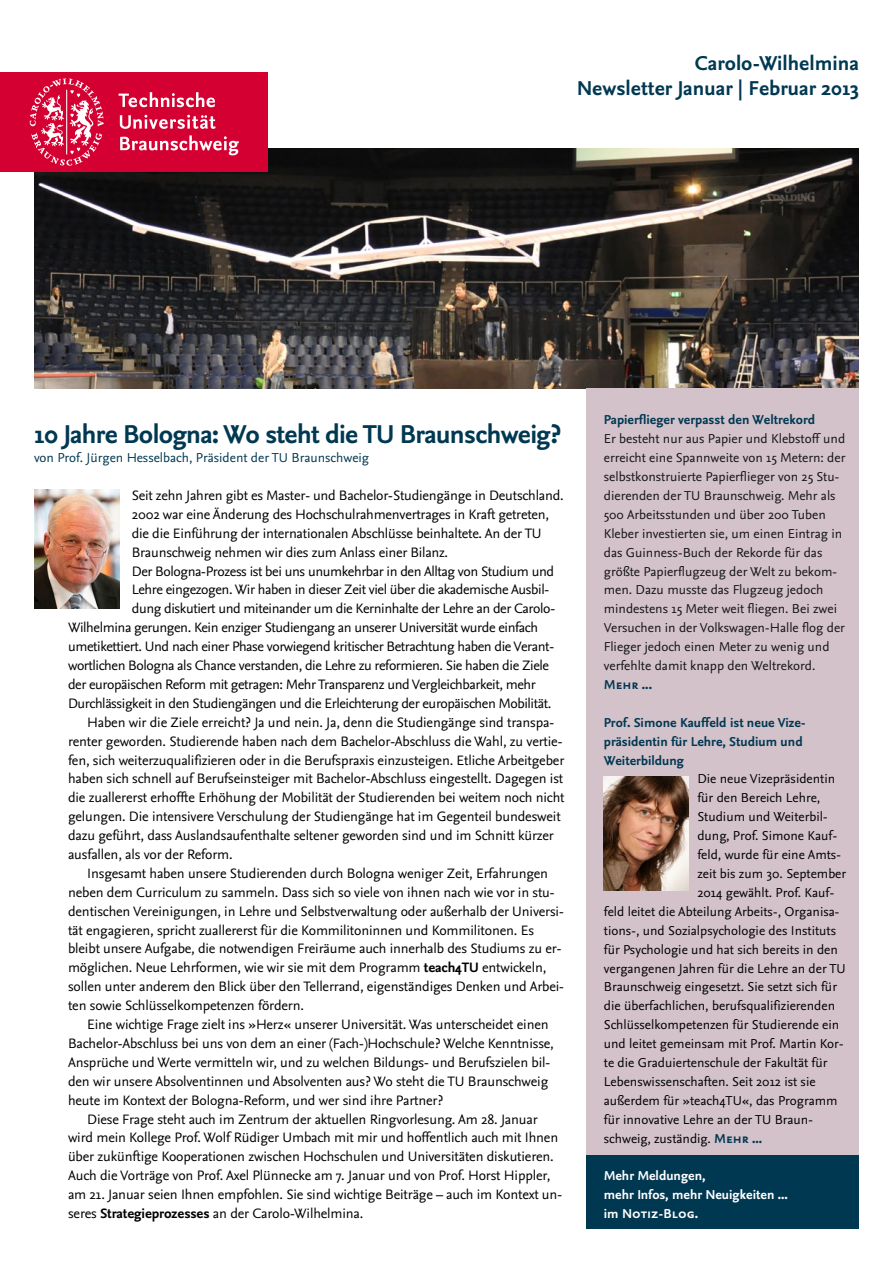
<style>
.page{position:relative;width:893px;height:1263px;background:#fff}
.page>*{position:absolute;margin:0;border:0;box-sizing:border-box;transform-origin:0 0}
.t1{font:700 27px "Nexus Sans Pro";letter-spacing:-.025em;color:#003852}
.t2{font:700 21px/25.2px "Nexus Sans Pro";color:#003852;text-align:right}
.t3{font:14.25px "Nexus Sans Pro";letter-spacing:-.01em;color:#000}
.t4{font:14.25px "Nexus Sans Pro";letter-spacing:-.03em;color:#000}
.t5{font:13.5px "Nexus Sans Pro";color:#000}
.t6{font:13.5px/18.9px "Nexus Sans Pro";color:#141415}
.t7{font:700 13.5px/18.9px "Nexus Sans Pro";color:#003852}
.t8{font:700 13.5px/18.9px "Nexus Sans Pro";color:#fff}
.t9{font:13.5px "Nexus Sans Pro";color:#003852}
.s1{font-weight:700}
.s2{font-weight:700;color:#003852}
</style>
<div class="page">
<img style="left:34px;top:149px;width:825px;height:240px">
<div style="left:587px;top:389px;width:272px;height:770px;background:#d3c2ca"></div>
<div style="left:0;top:72px;width:268px;height:100px;background:#d40032"></div>
<svg style="left:30px;top:78px;width:74px;height:88px"></svg>
<svg style="left:119px;top:92px;width:96px;height:15px"></svg>
<svg style="left:120px;top:115px;width:95px;height:14px"></svg>
<svg style="left:120px;top:135px;width:119px;height:20px"></svg>
<div style="left:587px;top:1156px;width:272px;height:73px;background:#003852"></div>
<img style="left:604px;top:776px;width:85px;height:115px">
<img style="left:34px;top:489px;width:85px;height:119px">
<h2 class="t2" style="left:577px;top:49px;width:283px">Carolo-Wilhelmina<br>Newsletter Januar | Februar 2013</h2>
<h1 class="t1" style="left:34px;top:414px;width:528px">10 Jahre Bologna: Wo steht die TU Braunschweig?</h1>
<p class="t9" style="left:34px;top:448px;width:337px">von Prof. Jürgen Hesselbach, Präsident der TU Braunschweig</p>
<p class="t3" style="left:132px;top:485px;width:433px">Seit zehn Jahren gibt es Master- und Bachelor-Studiengänge in Deutschland.</p>
<p class="t3" style="left:132px;top:503px;width:419px">2002 war eine Änderung des Hochschulrahmenvertrages in Kraft getreten,</p>
<p class="t3" style="left:132px;top:522px;width:411px">die die Einführung der internationalen Abschlüsse beinhaltete. An der TU</p>
<p class="t3" style="left:132px;top:541px;width:318px">Braunschweig nehmen wir dies zum Anlass einer Bilanz.</p>
<p class="t4" style="left:132px;top:560px;width:424px">Der Bologna-Prozess ist bei uns unumkehrbar in den Alltag von Studium und</p>
<p class="t4" style="left:132px;top:579px;width:419px">Lehre eingezogen. Wir haben in dieser Zeit viel über die akademische Ausbil-</p>
<p class="t4" style="left:132px;top:598px;width:425px">dung diskutiert und miteinander um die Kerninhalte der Lehre an der Carolo-</p>
<p class="t4" style="left:68px;top:617px;width:471px">Wilhelmina gerungen. Kein enziger Studiengang an unserer Universität wurde einfach</p>
<p class="t4" style="left:68px;top:636px;width:488px">umetikettiert. Und nach einer Phase vorwiegend kritischer Betrachtung haben die Verant-</p>
<p class="t4" style="left:68px;top:655px;width:483px">wortlichen Bologna als Chance verstanden, die Lehre zu reformieren. Sie haben die Ziele</p>
<p class="t4" style="left:68px;top:673px;width:469px">der europäischen Reform mit getragen: Mehr Transparenz und Vergleichbarkeit, mehr</p>
<p class="t4" style="left:68px;top:692px;width:485px">Durchlässigkeit in den Studiengängen und die Erleichterung der europäischen Mobilität.</p>
<p class="t3" style="left:87px;top:711px;width:469px">Haben wir die Ziele erreicht? Ja und nein. Ja, denn die Studiengänge sind transpa-</p>
<p class="t3" style="left:68px;top:730px;width:496px">renter geworden. Studierende haben nach dem Bachelor-Abschluss die Wahl, zu vertie-</p>
<p class="t3" style="left:68px;top:749px;width:498px">fen, sich weiterzuqualifizieren oder in die Berufspraxis einzusteigen. Etliche Arbeitgeber</p>
<p class="t3" style="left:68px;top:768px;width:497px">haben sich schnell auf Berufseinsteiger mit Bachelor-Abschluss eingestellt. Dagegen ist</p>
<p class="t3" style="left:68px;top:787px;width:498px">die zuallererst erhoffte Erhöhung der Mobilität der Studierenden bei weitem noch nicht</p>
<p class="t3" style="left:68px;top:806px;width:494px">gelungen. Die intensivere Verschulung der Studiengänge hat im Gegenteil bundesweit</p>
<p class="t3" style="left:68px;top:825px;width:487px">dazu geführt, dass Auslandsaufenthalte seltener geworden sind und im Schnitt kürzer</p>
<p class="t3" style="left:68px;top:844px;width:166px">ausfallen, als vor der Reform.</p>
<p class="t3" style="left:87px;top:862px;width:462px">Insgesamt haben unsere Studierenden durch Bologna weniger Zeit, Erfahrungen</p>
<p class="t3" style="left:68px;top:881px;width:488px">neben dem Curriculum zu sammeln. Dass sich so viele von ihnen nach wie vor in stu-</p>
<p class="t3" style="left:68px;top:900px;width:498px">dentischen Vereinigungen, in Lehre und Selbstverwaltung oder außerhalb der Universi-</p>
<p class="t3" style="left:68px;top:919px;width:468px">tät engagieren, spricht zuallererst für die Kommilitoninnen und Kommilitonen. Es</p>
<p class="t3" style="left:68px;top:938px;width:495px">bleibt unsere Aufgabe, die notwendigen Freiräume auch innerhalb des Studiums zu er-</p>
<p class="t3" style="left:68px;top:957px;width:480px">möglichen. Neue Lehrformen, wie wir sie mit dem Programm <span class="s1">teach4TU</span> entwickeln,</p>
<p class="t3" style="left:68px;top:976px;width:498px">sollen unter anderem den Blick über den Tellerrand, eigenständiges Denken und Arbei-</p>
<p class="t3" style="left:68px;top:995px;width:237px">ten sowie Schlüsselkompetenzen fördern.</p>
<p class="t3" style="left:87px;top:1014px;width:463px">Eine wichtige Frage zielt ins »Herz« unserer Universität. Was unterscheidet einen</p>
<p class="t3" style="left:68px;top:1032px;width:487px">Bachelor-Abschluss bei uns von dem an einer (Fach-)Hochschule? Welche Kenntnisse,</p>
<p class="t3" style="left:68px;top:1051px;width:484px">Ansprüche und Werte vermitteln wir, und zu welchen Bildungs- und Berufszielen bil-</p>
<p class="t3" style="left:68px;top:1070px;width:482px">den wir unsere Absolventinnen und Absolventen aus? Wo steht die TU Braunschweig</p>
<p class="t3" style="left:68px;top:1089px;width:377px">heute im Kontext der Bologna-Reform, und wer sind ihre Partner?</p>
<p class="t3" style="left:87px;top:1108px;width:452px">Diese Frage steht auch im Zentrum der aktuellen Ringvorlesung. Am 28. Januar</p>
<p class="t3" style="left:68px;top:1127px;width:492px">wird mein Kollege Prof. Wolf Rüdiger Umbach mit mir und hoffentlich auch mit Ihnen</p>
<p class="t3" style="left:68px;top:1146px;width:487px">über zukünftige Kooperationen zwischen Hochschulen und Universitäten diskutieren.</p>
<p class="t3" style="left:68px;top:1165px;width:484px">Auch die Vorträge von Prof. Axel Plünnecke am 7. Januar und von Prof. Horst Hippler,</p>
<p class="t3" style="left:68px;top:1184px;width:496px">am 21. Januar seien Ihnen empfohlen. Sie sind wichtige Beiträge – auch im Kontext un-</p>
<p class="t3" style="left:68px;top:1203px;width:297px">seres <span class="s1">Strategieprozesses</span> an der Carolo-Wilhelmina.</p>
<p class="t7" style="left:604px;top:410px;width:213px">Papierflieger verpasst den Weltrekord</p>
<p class="t6" style="left:604px;top:429px;width:243px">Er besteht nur aus Papier und Klebstoff und erreicht eine Spannweite von 15 Metern: der selbstkonstruierte Papierflieger von 25 Stu&shy;dierenden der TU Braunschweig. Mehr als 500 Arbeitsstunden und über 200 Tuben Kleber investierten sie, um einen Eintrag in das Guinness-Buch der Rekorde für das größte Papierflugzeug der Welt zu bekom&shy;men. Dazu musste das Flugzeug jedoch mindestens 15 Meter weit fliegen. Bei zwei Versuchen in der Volkswagen-Halle flog der Flieger jedoch einen Meter zu wenig und verfehlte damit knapp den Weltrekord.</p>
<p class="t7" style="left:604px;top:674px;width:50px">Mehr ...</p>
<p class="t7" style="left:604px;top:712px;width:204px">Prof. Simone Kauffeld ist neue Vize&shy;präsidentin für Lehre, Studium und<br>Weiterbildung</p>
<p class="t5" style="left:697px;top:769px;width:139px">Die neue Vizepräsidentin</p>
<p class="t5" style="left:697px;top:788px;width:124px">für den Bereich Lehre,</p>
<p class="t5" style="left:697px;top:807px;width:132px">Studium und Weiterbil-</p>
<p class="t5" style="left:697px;top:826px;width:142px">dung, Prof. Simone Kauf-</p>
<p class="t5" style="left:697px;top:844px;width:145px">feld, wurde für eine Amts-</p>
<p class="t5" style="left:697px;top:863px;width:150px">zeit bis zum 30. September</p>
<p class="t5" style="left:697px;top:882px;width:139px">2014 gewählt. Prof. Kauf-</p>
<p class="t5" style="left:604px;top:901px;width:237px">feld leitet die Abteilung Arbeits-, Organisa-</p>
<p class="t5" style="left:604px;top:920px;width:234px">tions-, und Sozialpsychologie des Instituts</p>
<p class="t5" style="left:604px;top:939px;width:236px">für Psychologie und hat sich bereits in den</p>
<p class="t5" style="left:604px;top:958px;width:243px">vergangenen Jahren für die Lehre an der TU</p>
<p class="t5" style="left:604px;top:977px;width:235px">Braunschweig eingesetzt. Sie setzt sich für</p>
<p class="t5" style="left:604px;top:996px;width:233px">die überfachlichen, berufsqualifizierenden</p>
<p class="t5" style="left:604px;top:1015px;width:237px">Schlüsselkompetenzen für Studierende ein</p>
<p class="t5" style="left:604px;top:1033px;width:241px">und leitet gemeinsam mit Prof. Martin Kor-</p>
<p class="t5" style="left:604px;top:1052px;width:225px">te die Graduiertenschule der Fakultät für</p>
<p class="t5" style="left:604px;top:1071px;width:213px">Lebenswissenschaften. Seit 2012 ist sie</p>
<p class="t5" style="left:604px;top:1090px;width:235px">außerdem für »teach4TU«, das Programm</p>
<p class="t5" style="left:604px;top:1109px;width:211px">für innovative Lehre an der TU Braun-</p>
<p class="t5" style="left:604px;top:1128px;width:160px">schweig, zuständig. <span class="s2">Mehr ...</span></p>
<p class="t8" style="left:604px;top:1166px;width:186px">Mehr Meldungen,<br>mehr Infos, mehr Neuigkeiten ... im Notiz-Blog.</p>
</div>
